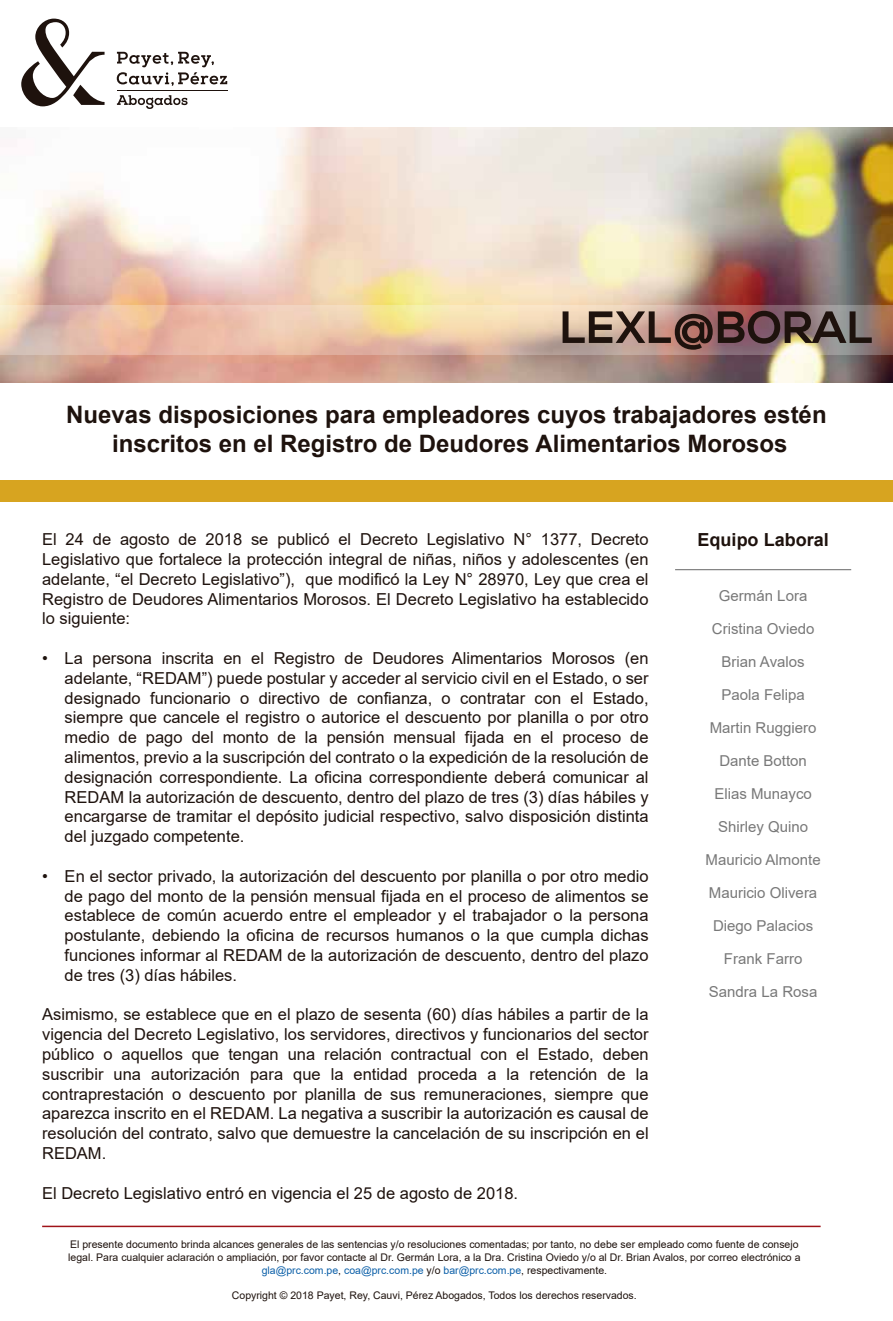
<style>
.page{position:relative;width:893px;height:1321px;background:#fff}
.page>*{position:absolute;margin:0;border:0;box-sizing:border-box;transform-origin:0 0}
.t1{font:700 24px/28.8px "Arial";color:#1e120d;text-align:center}
.t2{font:700 18px "Arial";color:#1e120d}
.t3{font:16.5px/19.8px "Arial";color:#1e120d;text-align:justify}
.t4{font:15px "Arial";color:#787878}
.t5{font:10.5px/12.6px "Arial";color:#1e120d;text-align:center}
.s1{color:#0b5fa8}
</style>
<div class="page">
<div style="left:0;top:481px;width:893px;height:21px;background:#d7a420"></div>
<img style="left:0;top:128px;width:893px;height:255px">
<svg style="left:0;top:305px;width:893px;height:50px;background:#e1bda4"></svg>
<svg style="left:563px;top:311px;width:313px;height:39px;background:#7a615c"></svg>
<hr style="left:117px;top:91px;width:110px;height:1px;background:#1e120d">
<svg style="left:21px;top:19px;width:84px;height:87px"></svg>
<svg style="left:117px;top:52px;width:110px;height:34px"></svg>
<svg style="left:117px;top:95px;width:71px;height:14px"></svg>
<hr style="left:42px;top:1225px;width:779px;height:2px;background:#9f1319">
<hr style="left:675px;top:569px;width:176px;height:1px;background:#787878">
<h1 class="t1" style="left:66px;top:400px;width:762px">Nuevas disposiciones para empleadores cuyos trabajadores estén inscritos en el Registro de Deudores Alimentarios Morosos</h1>
<p class="t3" style="left:42px;top:529px;width:608px">El 24 de agosto de 2018 se publicó el Decreto Legislativo N° 1377, Decreto Legislativo que fortalece la protección integral de niñas, niños y adolescentes (en adelante, “el Decreto Legislativo”), que modificó la Ley N° 28970, Ley que crea el Registro de Deudores Alimentarios Morosos. El Decreto Legislativo ha establecido lo siguiente:</p>
<p class="t3" style="left:65px;top:648px;width:585px">La persona inscrita en el Registro de Deudores Alimentarios Morosos (en adelante, “REDAM”) puede postular y acceder al servicio civil en el Estado, o ser designado funcionario o directivo de confianza, o contratar con el Estado, siempre que cancele el registro o autorice el descuento por planilla o por otro medio de pago del monto de la pensión mensual fijada en el proceso de alimentos, previo a la suscripción del contrato o la expedición de la resolución de designación correspondiente. La oficina correspondiente deberá comunicar al REDAM la autorización de descuento, dentro del plazo de tres (3) días hábiles y encargarse de tramitar el depósito judicial respectivo, salvo disposición distinta del juzgado competente.</p>
<p class="t3" style="left:65px;top:866px;width:585px">En el sector privado, la autorización del descuento por planilla o por otro medio de pago del monto de la pensión mensual fijada en el proceso de alimentos se establece de común acuerdo entre el empleador y el trabajador o la persona postulante, debiendo la oficina de recursos humanos o la que cumpla dichas funciones informar al REDAM de la autorización de descuento, dentro del plazo de tres (3) días hábiles.</p>
<p class="t3" style="left:42px;top:1004px;width:608px">Asimismo, se establece que en el plazo de sesenta (60) días hábiles a partir de la vigencia del Decreto Legislativo, los servidores, directivos y funcionarios del sector público o aquellos que tengan una relación contractual con el Estado, deben suscribir una autorización para que la entidad proceda a la retención de la contraprestación o descuento por planilla de sus remuneraciones, siempre que aparezca inscrito en el REDAM. La negativa a suscribir la autorización es causal de resolución del contrato, salvo que demuestre la cancelación de su inscripción en el REDAM.</p>
<p class="t3" style="left:42px;top:1183px;width:478px">El Decreto Legislativo entró en vigencia el 25 de agosto de 2018.</p>
<p class="t3" style="left:42px;top:648px;width:7px">•</p>
<p class="t3" style="left:42px;top:866px;width:7px">•</p>
<p class="t2" style="left:698px;top:527px;width:133px">Equipo Laboral</p>
<p class="t4" style="left:719px;top:585px;width:90px">Germán Lora</p>
<p class="t4" style="left:712px;top:618px;width:104px">Cristina Oviedo</p>
<p class="t4" style="left:722px;top:651px;width:85px">Brian Avalos</p>
<p class="t4" style="left:721px;top:684px;width:85px">Paola Felipa</p>
<p class="t4" style="left:710px;top:717px;width:108px">Martin Ruggiero</p>
<p class="t4" style="left:719px;top:750px;width:89px">Dante Botton</p>
<p class="t4" style="left:714px;top:783px;width:99px">Elias Munayco</p>
<p class="t4" style="left:718px;top:816px;width:92px">Shirley Quino</p>
<p class="t4" style="left:706px;top:849px;width:117px">Mauricio Almonte</p>
<p class="t4" style="left:709px;top:882px;width:110px">Mauricio Olivera</p>
<p class="t4" style="left:713px;top:915px;width:102px">Diego Palacios</p>
<p class="t4" style="left:724px;top:948px;width:80px">Frank Farro</p>
<p class="t4" style="left:709px;top:981px;width:110px">Sandra La Rosa</p>
<p class="t5" style="left:68px;top:1238px;width:734px">El presente documento brinda alcances generales de las sentencias y/o resoluciones comentadas; por tanto, no debe ser empleado como fuente de consejo legal. Para cualquier aclaración o ampliación, por favor contacte al Dr. Germán Lora, a la Dra. Cristina Oviedo y/o al Dr. Brian Avalos, por correo electrónico a <span class="s1">gla@prc.com.pe</span>, <span class="s1">coa@prc.com.pe</span> y/o <span class="s1">bar@prc.com.pe</span>, respectivamente.</p>
<p class="t5" style="left:232px;top:1288px;width:406px">Copyright © 2018 Payet, Rey, Cauvi, Pérez Abogados, Todos los derechos reservados.</p>
</div>
